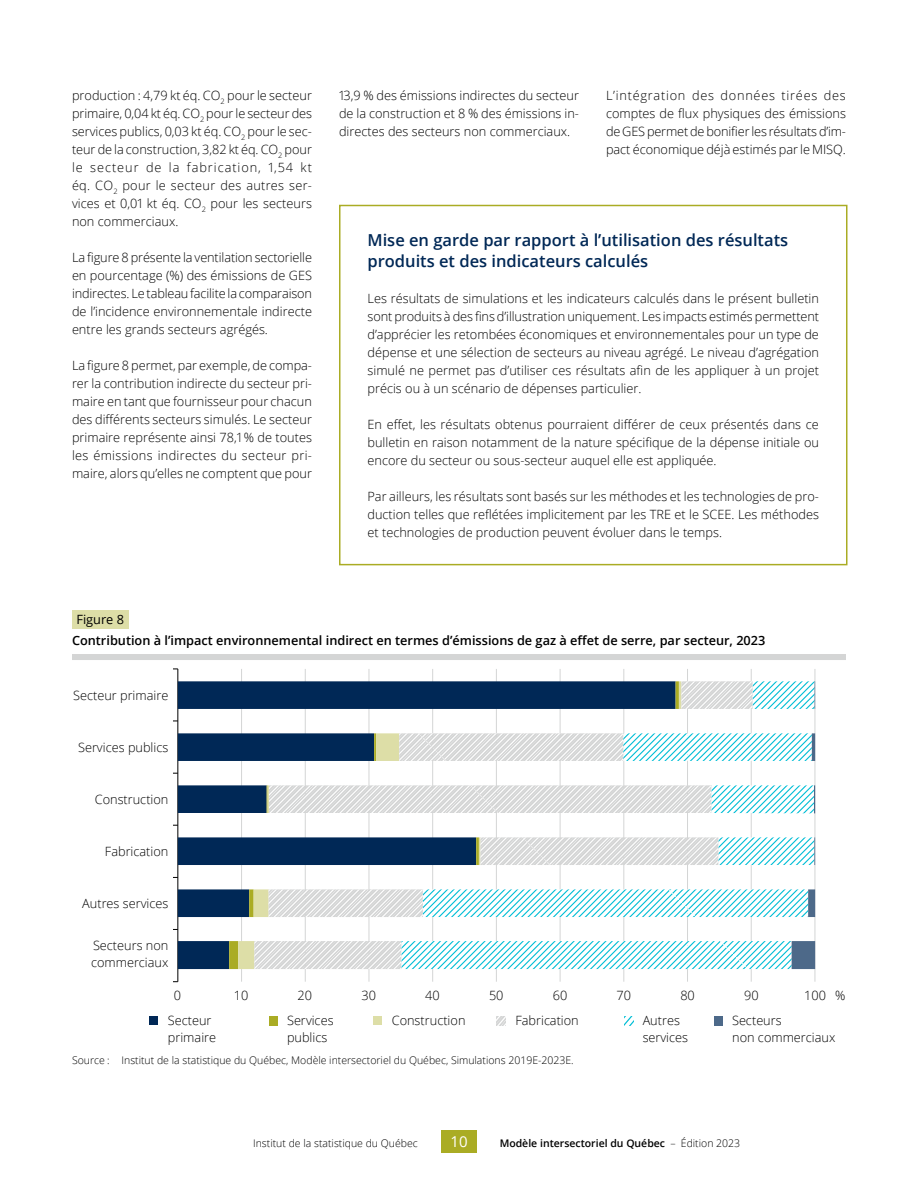
<style>
.page{position:relative;width:918px;height:1188px;background:#fff}
.page>*{position:absolute;margin:0;border:0;box-sizing:border-box;transform-origin:0 0}
.t1{font:600 16.5px/21px "Open Sans";color:#002856}
.t2{font:15px "Open Sans";color:#fff}
.t3{font:300 12.75px/18px "Open Sans";color:#000;text-align:justify}
.t4{font:600 12.75px "Open Sans";color:#000}
.t5{font:12.75px "Open Sans";color:#000}
.t6{font:300 10.5px "Open Sans";color:#000}
.t7{font:600 10.5px "Open Sans";color:#000}
.s1{font-weight:300}
</style>
<div class="page">
<div style="left:441px;top:1130px;width:36px;height:23px;background:#aaac24"></div>
<div style="left:339px;top:205px;width:509px;height:360px;border:2px solid #aaac24"></div>
<div style="left:72px;top:610px;width:57px;height:19px;background:#dddea7"></div>
<div style="left:72px;top:654px;width:774px;height:6px;background:#d4d5d5"></div>
<hr style="left:815px;top:669px;width:1px;height:313px;background:#d4d5d5">
<hr style="left:751px;top:669px;width:1px;height:313px;background:#d4d5d5">
<hr style="left:687px;top:669px;width:1px;height:313px;background:#d4d5d5">
<hr style="left:624px;top:669px;width:1px;height:313px;background:#d4d5d5">
<hr style="left:560px;top:669px;width:1px;height:313px;background:#d4d5d5">
<hr style="left:496px;top:669px;width:1px;height:313px;background:#d4d5d5">
<hr style="left:432px;top:669px;width:1px;height:313px;background:#d4d5d5">
<hr style="left:369px;top:669px;width:1px;height:313px;background:#d4d5d5">
<hr style="left:305px;top:669px;width:1px;height:313px;background:#d4d5d5">
<hr style="left:241px;top:669px;width:1px;height:313px;background:#d4d5d5">
<hr style="left:178px;top:669px;width:1px;height:313px;background:#000">
<div style="left:149px;top:1016px;width:9px;height:9px;background:#002856"></div>
<div style="left:269px;top:1016px;width:9px;height:9px;background:#aaac24"></div>
<div style="left:373px;top:1016px;width:9px;height:9px;background:#dddea7"></div>
<svg style="left:497px;top:1016px;width:9px;height:9px"></svg>
<svg style="left:624px;top:1016px;width:9px;height:9px"></svg>
<div style="left:714px;top:1016px;width:9px;height:9px;background:#4d6989"></div>
<svg style="left:178px;top:681px;width:51px;height:288px;fill:#002856"></svg>
<svg style="left:229px;top:681px;width:9px;height:288px"></svg>
<svg style="left:238px;top:681px;width:16px;height:288px"></svg>
<svg style="left:254px;top:681px;width:148px;height:288px"></svg>
<svg style="left:402px;top:681px;width:390px;height:288px"></svg>
<svg style="left:792px;top:681px;width:23px;height:288px"></svg>
<p class="t3" style="left:72px;top:86px;width:242px">production : 4,79 kt éq. CO<sub>2</sub> pour le secteur primaire, 0,04 kt éq. CO<sub>2</sub> pour le secteur des services publics, 0,03 kt éq. CO<sub>2</sub> pour le sec&shy;teur de la construction, 3,82 kt éq. CO<sub>2</sub> pour le secteur de la fabrication, 1,54 kt éq. CO<sub>2</sub> pour le secteur des autres ser&shy;vices et 0,01 kt éq. CO<sub>2</sub> pour les secteurs non commerciaux.</p>
<p class="t3" style="left:72px;top:248px;width:242px">La figure 8 présente la ventilation sectorielle en pourcentage (%) des émissions de GES indirectes. Le tableau facilite la comparaison de l’incidence environnementale indirecte entre les grands secteurs agrégés.</p>
<p class="t3" style="left:72px;top:356px;width:242px">La figure 8 permet, par exemple, de compa&shy;rer la contribution indirecte du secteur pri&shy;maire en tant que fournisseur pour chacun des différents secteurs simulés. Le secteur primaire représente ainsi 78,1 % de toutes les émissions indirectes du secteur pri&shy;maire, alors qu’elles ne comptent que pour</p>
<p class="t3" style="left:339px;top:86px;width:242px">13,9 % des émissions indirectes du secteur de la construction et 8 % des émissions in&shy;directes des secteurs non commerciaux.</p>
<p class="t3" style="left:606px;top:86px;width:242px">L’intégration des données tirées des comptes de flux physiques des émissions de GES permet de bonifier les résultats d’im&shy;pact économique déjà estimés par le MISQ.</p>
<p class="t1" style="left:368px;top:229px;width:422px">Mise en garde par rapport à l’utilisation des résultats produits et des indicateurs calculés</p>
<p class="t3" style="left:368px;top:289px;width:453px">Les résultats de simulations et les indicateurs calculés dans le présent bulletin sont produits à des fins d’illustration uniquement. Les impacts estimés permettent d’apprécier les retombées économiques et environnementales pour un type de dépense et une sélection de secteurs au niveau agrégé. Le niveau d’agrégation simulé ne permet pas d’utiliser ces résultats afin de les appliquer à un projet précis ou à un scénario de dépenses particulier.</p>
<p class="t3" style="left:368px;top:415px;width:453px">En effet, les résultats obtenus pourraient différer de ceux présentés dans ce bulletin en raison notamment de la nature spécifique de la dépense initiale ou encore du secteur ou sous-secteur auquel elle est appliquée.</p>
<p class="t3" style="left:368px;top:487px;width:453px">Par ailleurs, les résultats sont basés sur les méthodes et les technologies de pro&shy;duction telles que reflétées implicitement par les TRE et le SCEE. Les méthodes et technologies de production peuvent évoluer dans le temps.</p>
<p class="t5" style="left:76px;top:611px;width:49px">Figure 8</p>
<p class="t4" style="left:72px;top:632px;width:695px">Contribution à l’impact environnemental indirect en termes d’émissions de gaz à effet de serre, par secteur, 2023</p>
<p class="t3" style="left:73px;top:686px;width:97px">Secteur primaire</p>
<p class="t3" style="left:78px;top:738px;width:92px">Services publics</p>
<p class="t3" style="left:95px;top:790px;width:75px">Construction</p>
<p class="t3" style="left:105px;top:842px;width:65px">Fabrication</p>
<p class="t3" style="left:82px;top:894px;width:88px">Autres services</p>
<p class="t3" style="left:91px;top:937px;width:79px;line-height:16.5px">Secteurs non commerciaux</p>
<p class="t3" style="left:174px;top:986px;width:9px">0</p>
<p class="t3" style="left:234px;top:986px;width:16px">10</p>
<p class="t3" style="left:298px;top:986px;width:16px">20</p>
<p class="t3" style="left:361px;top:986px;width:16px">30</p>
<p class="t3" style="left:425px;top:986px;width:16px">40</p>
<p class="t3" style="left:489px;top:986px;width:16px">50</p>
<p class="t3" style="left:553px;top:986px;width:16px">60</p>
<p class="t3" style="left:617px;top:986px;width:16px">70</p>
<p class="t3" style="left:680px;top:986px;width:16px">80</p>
<p class="t3" style="left:744px;top:986px;width:16px">90</p>
<p class="t3" style="left:804px;top:986px;width:23px">100</p>
<p class="t3" style="left:835px;top:986px;width:12px">%</p>
<p class="t3" style="left:168px;top:1012px;width:50px;line-height:16.5px">Secteur primaire</p>
<p class="t3" style="left:287px;top:1012px;width:48px;line-height:16.5px">Services publics</p>
<p class="t3" style="left:392px;top:1011px;width:75px">Construction</p>
<p class="t3" style="left:515px;top:1011px;width:65px">Fabrication</p>
<p class="t3" style="left:643px;top:1012px;width:47px;line-height:16.5px">Autres services</p>
<p class="t3" style="left:732px;top:1012px;width:105px;line-height:16.5px">Secteurs<br>non commerciaux</p>
<p class="t6" style="left:72px;top:1053px;width:503px">Source : Institut de la statistique du Québec, Modèle intersectoriel du Québec, Simulations 2019E-2023E.</p>
<p class="t6" style="left:253px;top:1136px;width:166px">Institut de la statistique du Québec</p>
<p class="t2" style="left:450px;top:1131px;width:19px">10</p>
<p class="t7" style="left:500px;top:1136px;width:242px">Modèle intersectoriel du Québec <span class="s1">– Édition 2023</span></p>
</div>
